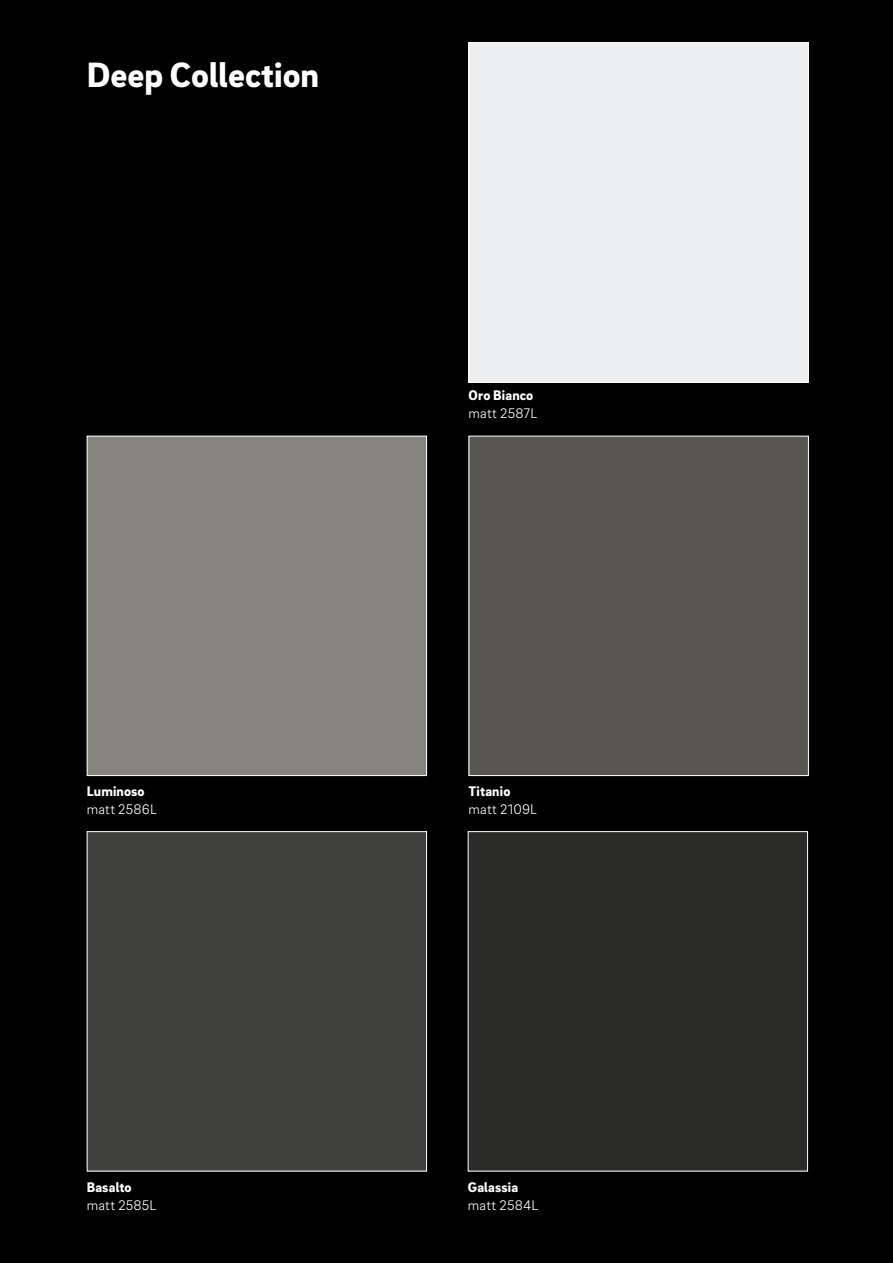
<style>
.page{position:relative;width:893px;height:1263px;background:#000}
.page>*{position:absolute;margin:0;border:0;box-sizing:border-box;transform-origin:0 0}
._02__Headline_-_24pt{font:900 36px "Brix Sans";color:#fff}
.Bodytext{font:300 14.25px "Brix Sans";letter-spacing:.01em;color:#fff}
.Bodytext_headline{font:900 14.25px "Brix Sans";letter-spacing:.01em;color:#fff}
.Bodytext-2{font:900 14.25px "Brix Sans";letter-spacing:.01em;color:#fff}
</style>
<div class="page">
<div style="left:471px;top:438px;width:336px;height:336px;background:#575652"></div>
<div style="left:469px;top:436px;width:340px;height:340px;border:1px solid #fff"></div>
<div style="left:89px;top:833px;width:336px;height:336px;background:#3f3f3d"></div>
<div style="left:87px;top:831px;width:340px;height:340px;border:1px solid #fff"></div>
<div style="left:471px;top:44px;width:336px;height:336px;background:#edeef0"></div>
<div style="left:469px;top:42px;width:340px;height:340px;border:1px solid #fff"></div>
<div style="left:470px;top:833px;width:336px;height:336px;background:#2a2a28"></div>
<div style="left:468px;top:831px;width:340px;height:340px;border:1px solid #fff"></div>
<div style="left:89px;top:438px;width:336px;height:336px;background:#85847f"></div>
<div style="left:87px;top:436px;width:340px;height:340px;border:1px solid #fff"></div>
<p class="_02__Headline_-_24pt" style="left:87px;top:51px;width:234px">Deep Collection</p>
<p class="Bodytext_headline" style="left:87px;top:781px;width:59px">Luminoso</p>
<p class="Bodytext" style="left:87px;top:800px;width:72px">matt 2586L</p>
<p class="Bodytext-2" style="left:87px;top:1177px;width:46px">Basalto</p>
<p class="Bodytext" style="left:87px;top:1196px;width:71px">matt 2585L</p>
<p class="Bodytext_headline" style="left:469px;top:385px;width:66px">Oro Bianco</p>
<p class="Bodytext" style="left:469px;top:404px;width:70px">matt 2587L</p>
<p class="Bodytext_headline" style="left:469px;top:781px;width:43px">Titanio</p>
<p class="Bodytext" style="left:469px;top:800px;width:70px">matt 2109L</p>
<p class="Bodytext_headline" style="left:468px;top:1177px;width:52px">Galassia</p>
<p class="Bodytext" style="left:468px;top:1196px;width:72px">matt 2584L</p>
</div>
